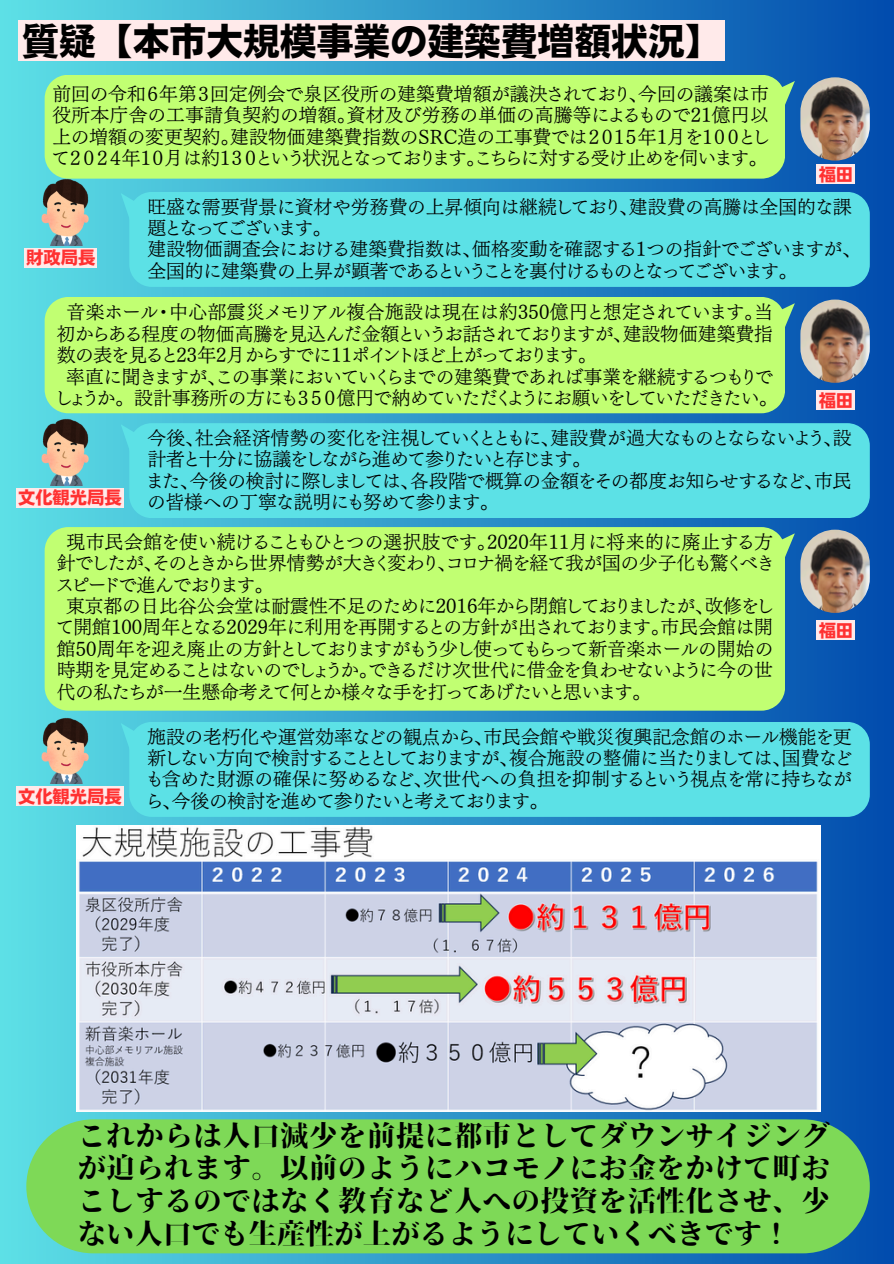
<style>
.page{position:relative;width:894px;height:1264px;background:#fff}
.page>*{position:absolute;margin:0;border:0;box-sizing:border-box;transform-origin:0 0}
.t1{font:36.75px "Nud Motoya Cedar Std W6";color:#000}
.t2{font:28.5px/32.7px "Soukou Mincho";letter-spacing:.005em;color:#000;text-align:justify}
.t3{font:18.75px/21.3px "TEST UD Mincho L";color:#000;text-align:justify}
.t4{font:17.25px "Nud Motoya Cedar Std W6";color:#ff3131}
</style>
<div class="page">
<div style="left:0;top:0;width:893px;height:1263px;background:linear-gradient(to right,#5ee0e5,#044ead)"></div>
<div style="left:45px;top:75px;width:739px;height:104px;background:#c1ff72"></div>
<svg style="left:747px;top:81px;width:47px;height:49px;background:#a3e47c"></svg>
<img style="left:800px;top:77px;width:69px;height:84px;border-radius:35px">
<div style="left:129px;top:192px;width:740px;height:95px;background:#5ce1e6;border-radius:22px"></div>
<svg style="left:121px;top:193px;width:23px;height:54px"></svg>
<img style="left:34px;top:179px;width:66px;height:66px">
<div style="left:45px;top:297px;width:739px;height:116px;background:#c1ff72"></div>
<svg style="left:747px;top:303px;width:47px;height:49px;background:#a3e47c"></svg>
<img style="left:800px;top:299px;width:69px;height:84px;border-radius:35px">
<div style="left:129px;top:423px;width:740px;height:95px;background:#5ce1e6;border-radius:22px"></div>
<svg style="left:121px;top:424px;width:23px;height:54px"></svg>
<img style="left:34px;top:418px;width:66px;height:67px">
<div style="left:45px;top:527px;width:739px;height:183px;background:#c1ff72"></div>
<svg style="left:747px;top:533px;width:47px;height:49px;background:#a3e47c"></svg>
<img style="left:800px;top:529px;width:69px;height:84px;border-radius:35px">
<div style="left:129px;top:722px;width:740px;height:95px;background:#5ce1e6;border-radius:22px"></div>
<svg style="left:121px;top:723px;width:23px;height:54px"></svg>
<img style="left:34px;top:717px;width:66px;height:66px">
<img style="left:76px;top:826px;width:744px;height:285px">
<div style="left:26px;top:1119px;width:843px;height:134px;background:#7ed957;border-radius:67px"></div>
<div style="left:18px;top:20px;width:707px;height:41px;background:#ffeaea"></div>
<div style="left:816px;top:164px;width:38px;height:20px;background:#ffeaea"></div>
<div style="left:25px;top:248px;width:72px;height:19px;background:#ffeaea"></div>
<div style="left:816px;top:390px;width:38px;height:20px;background:#ffeaea"></div>
<div style="left:16px;top:488px;width:108px;height:19px;background:#ffeaea"></div>
<div style="left:816px;top:620px;width:38px;height:20px;background:#ffeaea"></div>
<div style="left:16px;top:786px;width:108px;height:20px;background:#ffeaea"></div>
<p class="t1" style="left:22px;top:22px;width:700px">質疑【本市大規模事業の建築費増額状況】</p>
<h1 class="t3" style="left:52px;top:83px;width:717px">前回の令和６年第３回定例会で泉区役所の建築費増額が議決されており、今回の議案は市役所本庁舎の工事請負契約の増額。資材及び労務の単価の高騰等によるもので21億円以上の増額の変更契約。建設物価建築費指数のSRC造の工事費では２０１５年1月を１００として２０２４年１０月は約１３０という状況となっております。こちらに対する受け止めを伺います。</h1>
<p class="t3" style="left:147px;top:196px;width:705px">旺盛な需要背景に資材や労務費の上昇傾向は継続しており、建設費の高騰は全国的な課題となってございます。</p>
<h3 class="t3" style="left:147px;top:239px;width:705px">建設物価調査会における建築費指数は、価格変動を確認する1つの指針でございますが、全国的に建築費の上昇が顕著であるということを裏付けるものとなってございます。</h3>
<p class="t3" style="left:57px;top:302px;width:717px;text-indent:10px">音楽ホール・中心部震災メモリアル複合施設は現在は約350億円と想定されています。当初からある程度の物価高騰を見込んだ金額というお話されておりますが、建設物価建築費指数の表を見ると23年2月からすでに11ポイントほど上がっております。</p>
<p class="t3" style="left:57px;top:366px;width:717px;text-align:center">率直に聞きますが、この事業においていくらまでの建築費であれば事業を継続するつもりでしょうか。設計事務所の方にも３５０億円で納めていただくようにお願いをしていただきたい。</p>
<p class="t3" style="left:147px;top:427px;width:705px">今後、社会経済情勢の変化を注視していくとともに、建設費が過大なものとならないよう、設計者と十分に協議をしながら進めて参りたいと存じます。</p>
<p class="t3" style="left:147px;top:470px;width:704px">また、今後の検討に際しましては、各段階で概算の金額をその都度お知らせするなど、市民の皆様への丁寧な説明にも努めて参ります。</p>
<p class="t3" style="left:57px;top:531px;width:717px;text-indent:10px">現市民会館を使い続けることもひとつの選択肢です。2020年11月に将来的に廃止する方針でしたが、そのときから世界情勢が大きく変わり、コロナ禍を経て我が国の少子化も驚くべきスピードで進んでおります。</p>
<p class="t3" style="left:57px;top:595px;width:717px;text-indent:9px">東京都の日比谷公会堂は耐震性不足のために2016年から閉館しておりましたが、改修をして開館100周年となる2029年に利用を再開するとの方針が出されております。市民会館は開館50周年を迎え廃止の方針としておりますがもう少し使ってもらって新音楽ホールの開始の時期を見定めることはないのでしょうか。できるだけ次世代に借金を負わせないように今の世代の私たちが一生懸命考えて何とか様々な手を打ってあげたいと思います。</p>
<p class="t4" style="left:818px;top:165px;width:33px">福田</p>
<p class="t4" style="left:26px;top:249px;width:70px">財政局長</p>
<p class="t4" style="left:818px;top:392px;width:33px">福田</p>
<p class="t4" style="left:18px;top:489px;width:104px">文化観光局長</p>
<p class="t4" style="left:818px;top:622px;width:33px">福田</p>
<p class="t4" style="left:18px;top:788px;width:104px">文化観光局長</p>
<p class="t3" style="left:147px;top:726px;width:705px">施設の老朽化や運営効率などの観点から、市民会館や戦災復興記念館のホール機能を更新しない方向で検討することとしておりますが、複合施設の整備に当たりましては、国費なども含めた財源の確保に努めるなど、次世代への負担を抑制するという視点を常に持ちながら、今後の検討を進めて参りたいと考えております。</p>
<p class="t2" style="left:78px;top:1118px;width:753px">これからは人口減少を前提に都市としてダウンサイジングが迫られます。以前のようにハコモノにお金をかけて町おこしするのではなく教育など人への投資を活性化させ、少ない人口でも生産性が上がるようにしていくべきです！</p>
</div>
